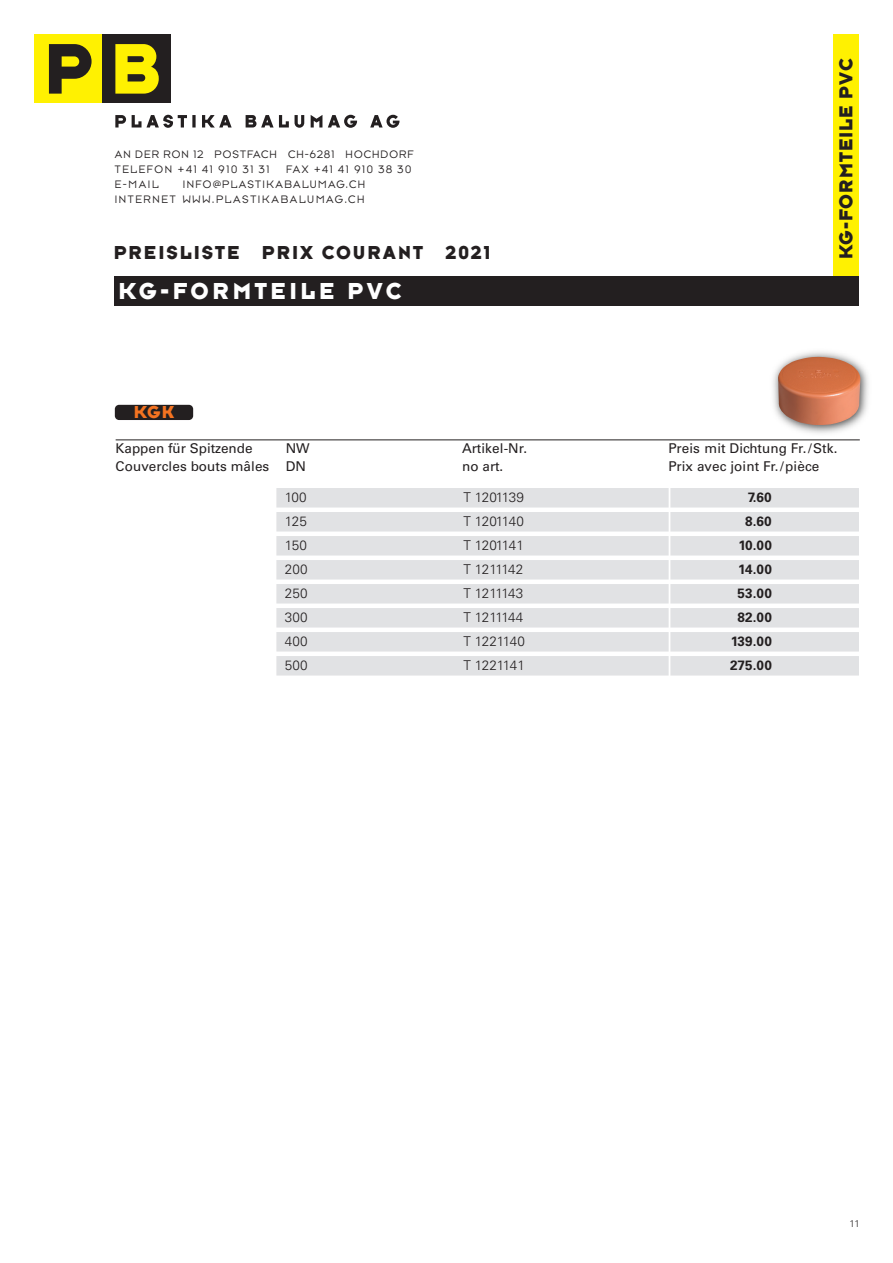
<style>
.page{position:relative;width:893px;height:1263px;background:#fff}
.page>*{position:absolute;margin:0;border:0;box-sizing:border-box;transform-origin:0 0}
.t1{font:24px "Typeface Six";letter-spacing:.15em;color:#fff}
.t2{font:19.5px "Typeface Six";letter-spacing:.1em;color:#231f20}
.t3{font:19.5px "Typeface Six";letter-spacing:.05em;color:#231f20}
.t4{font:18px "Typeface Six";color:#f47321}
.t5{font:13.5px "Univers";letter-spacing:.005em;color:#231f20}
.t6{font:300 13.5px "Univers";letter-spacing:-.045em;color:#231f20}
.t7{font:700 13.5px "Univers";letter-spacing:.005em;color:#231f20}
.t8{font:300 13.5px "Univers";letter-spacing:-.02em;color:#231f20}
.t9{font:11.25px "Typeface Seven";letter-spacing:.14em;color:#231f20}
.t10{font:11.25px "Typeface Seven";letter-spacing:.1em;color:#231f20}
.t11{font:300 9.75px "Univers";color:#231f20}
</style>
<div class="page">
<div style="left:833px;top:34px;width:26px;height:242px;background:#fff101"></div>
<div style="left:115px;top:276px;width:744px;height:30px;background:#231f20"></div>
<img style="left:565px;top:351px;width:304px;height:89px">
<img style="left:778px;top:357px;width:82px;height:68px">
<svg style="left:115px;top:115px;width:11px;height:12px"></svg>
<svg style="left:132px;top:115px;width:55px;height:13px"></svg>
<svg style="left:192px;top:115px;width:4px;height:12px"></svg>
<svg style="left:202px;top:115px;width:30px;height:12px"></svg>
<svg style="left:246px;top:115px;width:43px;height:12px"></svg>
<svg style="left:295px;top:115px;width:9px;height:13px"></svg>
<svg style="left:311px;top:115px;width:11px;height:12px"></svg>
<svg style="left:328px;top:115px;width:29px;height:13px"></svg>
<svg style="left:370px;top:115px;width:29px;height:13px"></svg>
<div style="left:34px;top:34px;width:69px;height:68px;background:#fff101"></div>
<div style="left:103px;top:34px;width:68px;height:68px;background:#231f20"></div>
<svg style="left:49px;top:44px;width:43px;height:50px"></svg>
<svg style="left:115px;top:44px;width:44px;height:50px"></svg>
<hr style="left:116px;top:440px;width:744px;height:1px;background:#231f20">
<div style="left:115px;top:405px;width:78px;height:15px;background:#231f20;border-radius:4px"></div>
<div style="left:276px;top:488px;width:583px;height:19px;background:#e1e2e4"></div>
<div style="left:276px;top:512px;width:583px;height:19px;background:#e1e2e4"></div>
<div style="left:276px;top:536px;width:583px;height:19px;background:#e1e2e4"></div>
<div style="left:276px;top:560px;width:583px;height:19px;background:#e1e2e4"></div>
<div style="left:276px;top:584px;width:583px;height:19px;background:#e1e2e4"></div>
<div style="left:276px;top:608px;width:583px;height:19px;background:#e1e2e4"></div>
<div style="left:276px;top:632px;width:583px;height:19px;background:#e1e2e4"></div>
<div style="left:276px;top:656px;width:583px;height:19px;background:#e1e2e4"></div>
<hr style="left:669px;top:485px;width:1px;height:225px;background:#fff">
<p class="t10" style="left:115px;top:147px;width:300px">AN DER RON 12 POSTFACH CH-6281 HOCHDORF</p>
<p class="t9" style="left:115px;top:162px;width:156px">TELEFON +41 41 910 31 31</p>
<p class="t9" style="left:286px;top:162px;width:127px">FAX +41 41 910 38 30</p>
<p class="t9" style="left:115px;top:177px;width:45px">E-MAIL</p>
<p class="t9" style="left:183px;top:177px;width:184px">INFO@PLASTIKABALUMAG.CH</p>
<p class="t9" style="left:115px;top:192px;width:251px">INTERNET WWW.PLASTIKABALUMAG.CH</p>
<p class="t2" style="left:114px;top:241px;width:378px">PREISLISTE PRIX COURANT 2021</p>
<p class="t1" style="left:118px;top:277px;width:285px">KG-FORMTEILE PVC</p>
<p class="t4" style="left:134px;top:402px;width:42px">KGk</p>
<p class="t3" style="left:834px;top:259px;width:202px;rotate:-90deg">KG-FORMTEILE PVC</p>
<p class="t5" style="left:116px;top:443px;width:138px">Kappen für Spitzende</p>
<p class="t5" style="left:286px;top:443px;width:26px">NW</p>
<p class="t5" style="left:462px;top:443px;width:67px">Artikel-Nr.</p>
<p class="t5" style="left:668px;top:443px;width:170px">Preis mit Dichtung Fr./Stk.</p>
<p class="t5" style="left:116px;top:461px;width:192px">Couvercles bouts mâles DN</p>
<p class="t5" style="left:462px;top:461px;width:43px">no art.</p>
<p class="t5" style="left:668px;top:461px;width:152px">Prix avec joint Fr./pièce</p>
<p class="t6" style="left:285px;top:493px;width:23px">100</p>
<p class="t6" style="left:463px;top:493px;width:62px">T 1201139</p>
<p class="t6" style="left:285px;top:517px;width:23px">125</p>
<p class="t6" style="left:463px;top:517px;width:62px">T 1201140</p>
<p class="t6" style="left:285px;top:541px;width:23px">150</p>
<p class="t6" style="left:463px;top:541px;width:62px">T 1201141</p>
<p class="t6" style="left:285px;top:565px;width:24px">200</p>
<p class="t6" style="left:463px;top:565px;width:61px">T 1211142</p>
<p class="t6" style="left:285px;top:589px;width:24px">250</p>
<p class="t6" style="left:463px;top:589px;width:61px">T 1211143</p>
<p class="t6" style="left:285px;top:613px;width:24px">300</p>
<p class="t6" style="left:463px;top:613px;width:61px">T 1211144</p>
<p class="t6" style="left:285px;top:637px;width:24px">400</p>
<p class="t8" style="left:463px;top:637px;width:63px">T 1221140</p>
<p class="t6" style="left:285px;top:661px;width:24px">500</p>
<p class="t8" style="left:463px;top:661px;width:63px">T 1221141</p>
<p class="t7" style="left:748px;top:493px;width:25px">7.60</p>
<p class="t7" style="left:745px;top:517px;width:28px">8.60</p>
<p class="t7" style="left:739px;top:541px;width:35px">10.00</p>
<p class="t7" style="left:738px;top:565px;width:35px">14.00</p>
<p class="t7" style="left:738px;top:589px;width:36px">53.00</p>
<p class="t7" style="left:738px;top:613px;width:36px">82.00</p>
<p class="t7" style="left:731px;top:637px;width:43px">139.00</p>
<p class="t7" style="left:730px;top:661px;width:43px">275.00</p>
<p class="t11" style="left:850px;top:1220px;width:12px">11</p>
</div>
